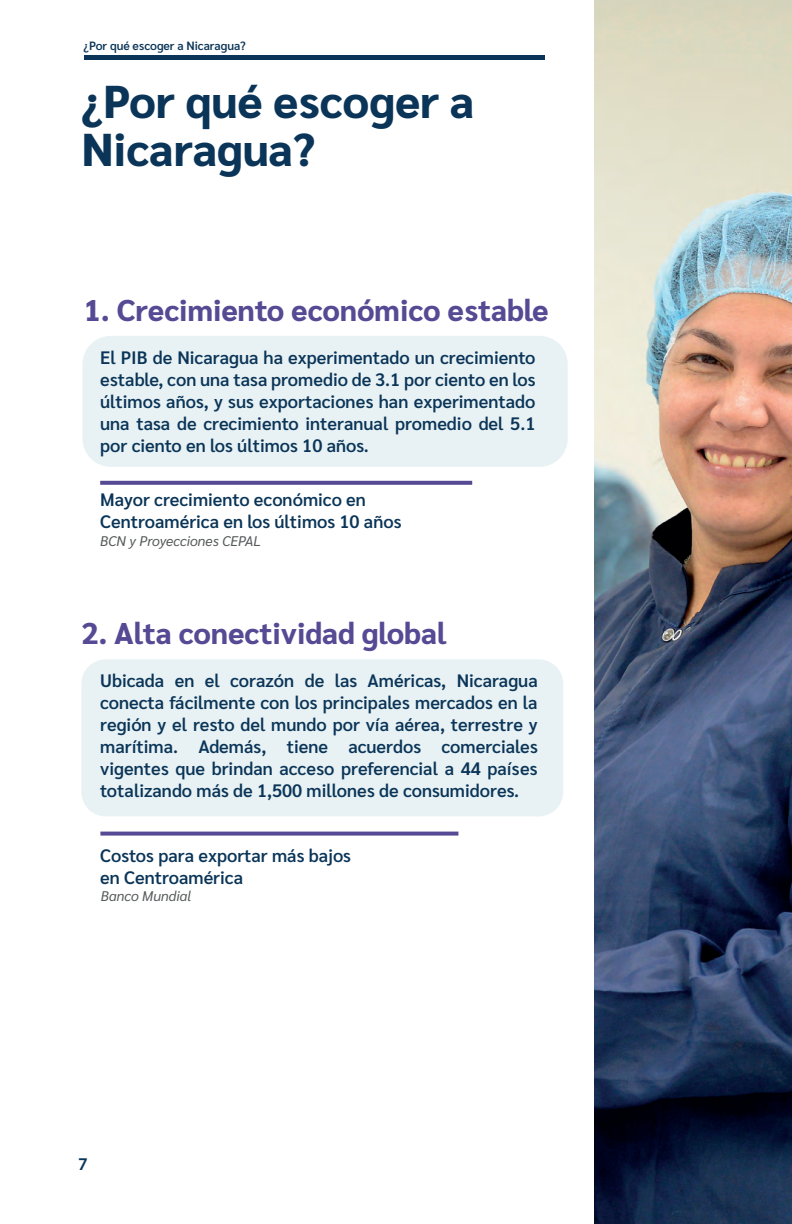
<style>
.page{position:relative;width:792px;height:1224px;background:#fff}
.page>*{position:absolute;margin:0;border:0;box-sizing:border-box;transform-origin:0 0}
.t1{font:800 46px/48px "Sarabun";color:#0a3558}
.t2{font:800 30px "Sarabun";color:#554a93}
.t3{font:600 18px/22px "Sarabun";color:#0a3558;text-align:justify}
.t4{font:600 18px "Myriad Pro";color:#0a3558}
.t5{font:italic 14px "Sarabun";color:#575a5b}
.t6{font:600 12px "Sarabun";color:#0a3558}
</style>
<div class="page">
<img style="left:594px;top:0;width:198px;height:1224px">
<div style="left:81px;top:659px;width:482px;height:157px;background:#e8f1f3;border-radius:25px"></div>
<svg style="left:100px;top:832px;width:358px;height:4px"></svg>
<div style="left:82px;top:336px;width:486px;height:131px;background:#e8f1f3;border-radius:28px"></div>
<svg style="left:100px;top:481px;width:372px;height:4px"></svg>
<hr style="left:84px;top:56px;width:460px;height:4px;background:#0a3558">
<p class="t6" style="left:84px;top:39px;width:164px">¿Por qué escoger a Nicaragua?</p>
<h1 class="t1" style="left:81px;top:78px;width:394px">¿Por qué escoger a<br>Nicaragua?</h1>
<h2 class="t2" style="left:84px;top:293px;width:466px">1. Crecimiento económico estable</h2>
<p class="t3" style="left:100px;top:346px;width:437px">El PIB de Nicaragua ha experimentado un crecimiento estable, con una tasa promedio de 3.1 por ciento en los últimos años, y sus exportaciones han experimentado una tasa de crecimiento interanual promedio del 5.1 por ciento en los últimos 10 años.</p>
<p class="t3" style="left:100px;top:489px;width:303px">Mayor crecimiento económico en<br>Centroamérica en los últimos 10 años</p>
<p class="t5" style="left:100px;top:533px;width:163px">BCN y Proyecciones CEPAL</p>
<h2 class="t2" style="left:81px;top:616px;width:366px">2. Alta conectividad global</h2>
<p class="t3" style="left:100px;top:670px;width:439px">Ubicada en el corazón de las Américas, Nicaragua conecta fácilmente con los principales mercados en la región y el resto del mundo por vía aérea, terrestre y marítima. Además, tiene acuerdos comerciales vigentes que brindan acceso preferencial a 44 países totalizando más de 1,500 millones de consumidores.</p>
<p class="t3" style="left:100px;top:845px;width:252px">Costos para exportar más bajos en Centroamérica</p>
<p class="t5" style="left:101px;top:888px;width:92px">Banco Mundial</p>
<p class="t4" style="left:78px;top:1153px;width:11px">7</p>
</div>
